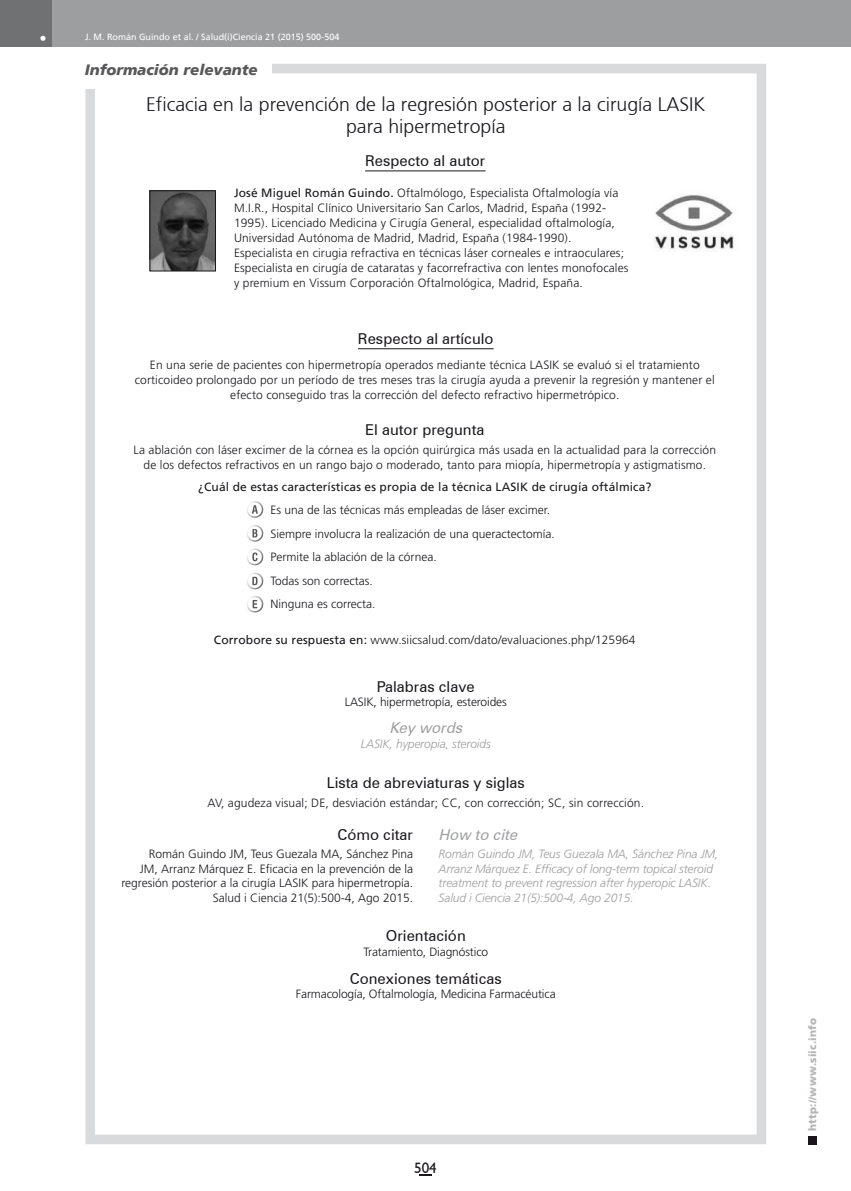
<style>
.page{position:relative;width:851px;height:1191px;background:#fff}
.page>*{position:absolute;margin:0;border:0;box-sizing:border-box;transform-origin:0 0}
.t1{font:300 19.5px/22.5px "Frutiger";color:#1a171c;text-align:center}
.t2{font:15px "Zurich BT";color:#1a171c}
.t3{font:italic 900 15px "Frutiger";color:#58585a}
.t4{font:italic 15px "Zurich BT";color:#9d9ea0}
.t5{font:15px "Humanist 521 BT";color:#1a171c}
.t6{font:300 12px/15px "Frutiger LT Std";letter-spacing:.01em;color:#1a171c;text-align:center}
.t7{font:italic 300 12px/14.4px "Frutiger LT Std";letter-spacing:-.01em;color:#9d9ea0}
.t8{font:300 12px "Frutiger LT Std";letter-spacing:-.01em;color:#1a171c}
.t9{font:12px "Frutiger LT Std";letter-spacing:.01em;color:#1a171c}
.t10{font:900 10.5px "Frutiger";letter-spacing:.015em;color:#b1b3b4}
.t11{font:9px "Frutiger";color:#fff}
.s1{font-weight:400}
.s2{font-family:"Frutiger";font-weight:400}
</style>
<div class="page">
<div style="left:808px;top:1135px;width:8px;height:9px;background:#1a171c"></div>
<div style="left:38px;top:0;width:812px;height:47px;background:#9d9ea0"></div>
<div style="left:0;top:0;width:51px;height:47px;background:#707173"></div>
<svg style="left:40px;top:36px;width:5px;height:5px"></svg>
<svg style="left:419px;top:1174px;width:12px;height:2px"></svg>
<div style="left:85px;top:64px;width:681px;height:1080px;border:10px solid #d9dadb"></div>
<svg style="left:247px;top:501px;width:17px;height:112px"></svg>
<hr style="left:358px;top:348px;width:135px;height:1px;background:#1a171c">
<div style="left:85px;top:63px;width:187px;height:26px;background:#fff"></div>
<hr style="left:365px;top:170px;width:120px;height:1px;background:#1a171c">
<img style="left:152px;top:192px;width:62px;height:77px">
<div style="left:150px;top:190px;width:66px;height:81px;border:1px solid #1a171c"></div>
<img style="left:654px;top:195px;width:80px;height:54px">
<p class="t11" style="left:85px;top:31px;width:256px">J. M. Román Guindo et al. / Salud(i)Ciencia 21 (2015) 500-504</p>
<p class="t3" style="left:85px;top:61px;width:174px">Información relevante</p>
<h1 class="t1" style="left:146px;top:92px;width:561px">Eficacia en la prevención de la regresión posterior a la cirugía LASIK para hipermetropía</h1>
<p class="t2" style="left:365px;top:152px;width:122px">Respecto al autor</p>
<p class="t6" style="left:234px;top:185px;width:396px;text-align:left"><span class="s1">José Miguel Román Guindo.</span> Oftalmólogo, Especialista Oftalmología vía M.I.R., Hospital Clínico Universitario San Carlos, Madrid, España (1992- 1995). Licenciado Medicina y Cirugía General, especialidad oftalmología, Universidad Autónoma de Madrid, Madrid, España (1984-1990).<br>Especialista en cirugia refractiva en técnicas láser corneales e intraoculares; Especialista en cirugía de cataratas y facorrefractiva con lentes monofocales y premium en Vissum Corporación Oftalmológica, Madrid, España.</p>
<p class="t2" style="left:358px;top:330px;width:137px">Respecto al artículo</p>
<p class="t6" style="left:135px;top:357px;width:581px">En una serie de pacientes con hipermetropía operados mediante técnica LASIK se evaluó si el tratamiento corticoideo prolongado por un período de tres meses tras la cirugía ayuda a prevenir la regresión y mantener el efecto conseguido tras la corrección del defecto refractivo hipermetrópico.</p>
<p class="t2" style="left:365px;top:420px;width:121px">El autor pregunta</p>
<p class="t6" style="left:133px;top:443px;width:584px">La ablación con láser excimer de la córnea es la opción quirúrgica más usada en la actualidad para la corrección de los defectos refractivos en un rango bajo o moderado, tanto para miopía, hipermetropía y astigmatismo.</p>
<p class="t9" style="left:198px;top:479px;width:455px">¿Cuál de estas características es propia de la técnica LASIK de cirugía oftálmica?</p>
<p class="t6" style="left:270px;top:498px;width:286px;line-height:23.5px;text-align:left">Es una de las técnicas más empleadas de láser excimer.<br>Siempre involucra la realización de una queractectomía.<br>Permite la ablación de la córnea.<br>Todas son correctas.<br>Ninguna es correcta.</p>
<p class="t6" style="left:214px;top:633px;width:423px"><span class="s2">Corrobore su respuesta en:</span> www.siicsalud.com/dato/evaluaciones.php/125964</p>
<p class="t2" style="left:377px;top:677px;width:99px">Palabras clave</p>
<p class="t8" style="left:345px;top:695px;width:163px">LASIK, hipermetropía, esteroides</p>
<p class="t4" style="left:389px;top:719px;width:79px">Key words</p>
<p class="t7" style="left:361px;top:736px;width:131px">LASIK, hyperopia, steroids</p>
<p class="t2" style="left:326px;top:773px;width:200px">Lista de abreviaturas y siglas</p>
<p class="t6" style="left:207px;top:795px;width:438px">AV, agudeza visual; DE, desviación estándar; CC, con corrección; SC, sin corrección.</p>
<p class="t2" style="left:337px;top:825px;width:77px">Cómo citar</p>
<p class="t6" style="left:121px;top:847px;width:293px;line-height:14.4px;text-align:right">Román Guindo JM, Teus Guezala MA, Sánchez Pina<br>JM, Arranz Márquez E. Eficacia en la prevención de la regresión posterior a la cirugía LASIK para hipermetropía.<br>Salud i Ciencia 21(5):500-4, Ago 2015.</p>
<p class="t4" style="left:438px;top:825px;width:84px">How to cite</p>
<p class="t7" style="left:438px;top:847px;width:281px">Román Guindo JM, Teus Guezala MA, Sánchez Pina JM, Arranz Márquez E. Efficacy of long-term topical steroid treatment to prevent regression after hyperopic LASIK.<br>Salud i Ciencia 21(5):500-4, Ago 2015.</p>
<p class="t2" style="left:386px;top:926px;width:82px">Orientación</p>
<p class="t8" style="left:363px;top:945px;width:126px">Tratamiento, Diagnóstico</p>
<p class="t2" style="left:350px;top:969px;width:153px">Conexiones temáticas</p>
<p class="t8" style="left:296px;top:987px;width:261px">Farmacología, Oftalmología, Medicina Farmacéutica</p>
<p class="t5" style="left:414px;top:1158px;width:24px">504</p>
<p class="t10" style="left:806px;top:1130px;width:114px;rotate:-90deg">http://www.siic.info</p>
</div>
